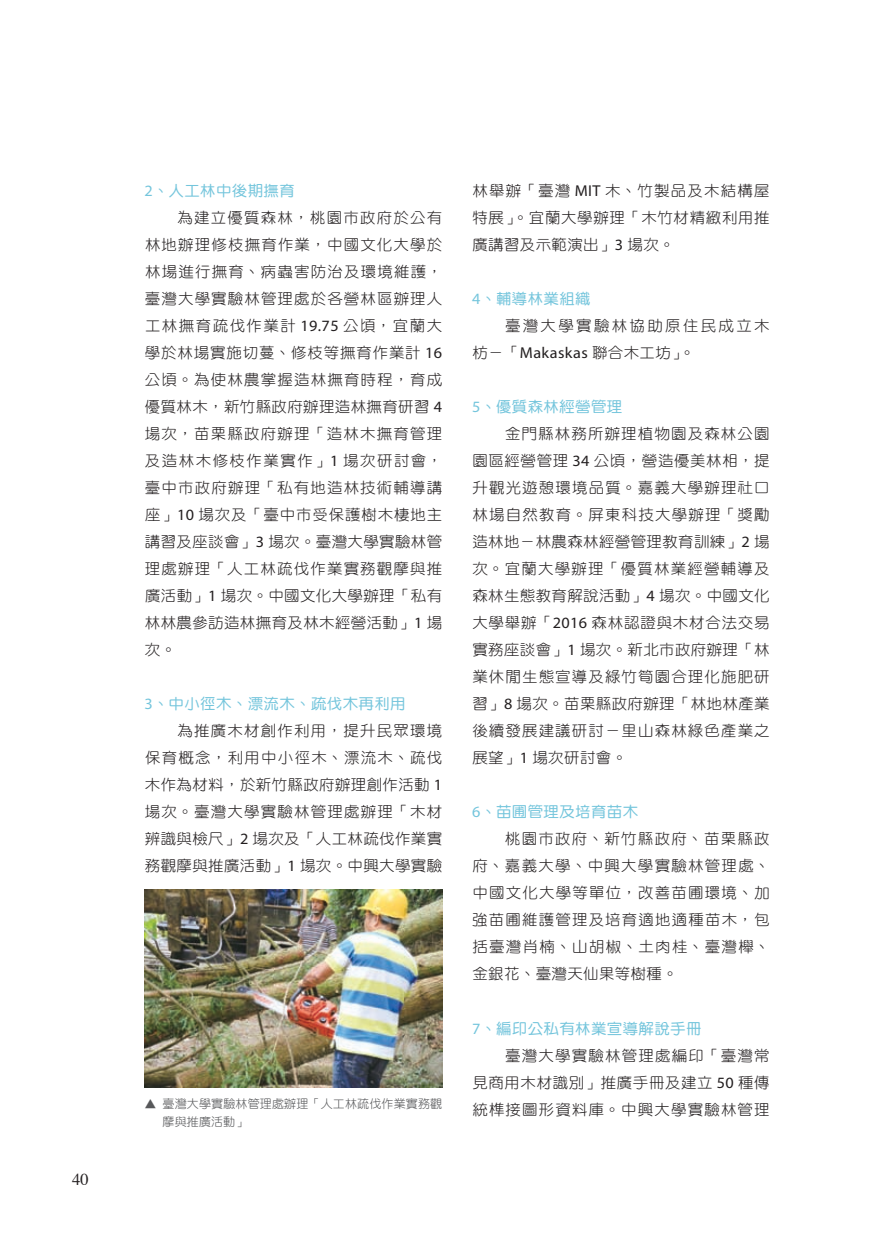
<style>
.page{position:relative;width:893px;height:1234px;background:#fff}
.page>*{position:absolute;margin:0;border:0;box-sizing:border-box;transform-origin:0 0}
.t1{font:16.5px "Times";color:#231f20}
.t2{font:15px/27px "DF Yuan Std W3";letter-spacing:.075em;color:#231f20;text-align:justify}
.t3{font:15px "DF Yuan Std W5";letter-spacing:.025em;color:#74c5dc}
.t4{font:15px/27px "DF Yuan Std W3";letter-spacing:.15em;color:#231f20}
.t5{font:12px "DF Yuan Std W3";letter-spacing:.015em;color:#57585a}
.s1{font-family:"Myriad Pro";font-size:15.75px}
</style>
<div class="page">
<img style="left:145px;top:889px;width:297px;height:198px">
<p class="t1" style="left:72px;top:1163px;width:18px">40</p>
<p class="t3" style="left:145px;top:182px;width:152px"><span class="s1">2</span>、人工林中後期撫育</p>
<p class="t2" style="left:145px;top:204px;width:299px;text-indent:33px">為建立優質森林，桃園市政府於公有林地辦理修枝撫育作業，中國文化大學於林場進行撫育、病蟲害防治及環境維護，臺灣大學實驗林管理處於各營林區辦理人工林撫育疏伐作業計 <span class="s1">19.75</span> 公頃，宜蘭大學於林場實施切蔓、修枝等撫育作業計 <span class="s1">16</span>公頃。為使林農掌握造林撫育時程，育成優質林木，新竹縣政府辦理造林撫育研習 <span class="s1">4</span>場次，苗栗縣政府辦理「造林木撫育管理及造林木修枝作業實作」<span class="s1">1</span> 場次研討會，臺中市政府辦理「私有地造林技術輔導講座」<span class="s1">10</span> 場次及「臺中市受保護樹木棲地主講習及座談會」<span class="s1">3</span> 場次。臺灣大學實驗林管理處辦理「人工林疏伐作業實務觀摩與推廣活動」<span class="s1">1</span> 場次。中國文化大學辦理「私有林林農參訪造林撫育及林木經營活動」<span class="s1">1</span> 場次。</p>
<p class="t3" style="left:145px;top:695px;width:263px"><span class="s1">3</span>、中小徑木、漂流木、疏伐木再利用</p>
<p class="t2" style="left:145px;top:717px;width:299px;text-indent:33px">為推廣木材創作利用，提升民眾環境保育概念，利用中小徑木、漂流木、疏伐木作為材料，於新竹縣政府辦理創作活動 <span class="s1">1</span>場次。臺灣大學實驗林管理處辦理「木材辨識與檢尺」<span class="s1">2</span> 場次及「人工林疏伐作業實務觀摩與推廣活動」<span class="s1">1</span> 場次。中興大學實驗</p>
<p class="t2" style="left:472px;top:177px;width:299px">林舉辦「臺灣 <span class="s1">MIT</span> 木、竹製品及木結構屋特展」。宜蘭大學辦理「木竹材精緻利用推廣講習及示範演出」<span class="s1">3</span> 場次。</p>
<p class="t3" style="left:472px;top:290px;width:120px"><span class="s1">4</span>、輔導林業組織</p>
<p class="t4" style="left:472px;top:312px;width:299px;text-indent:33px">臺灣大學實驗林協助原住民成立木枋－「<span class="s1">Makaskas</span> 聯合木工坊」。</p>
<p class="t3" style="left:472px;top:398px;width:152px"><span class="s1">5</span>、優質森林經營管理</p>
<p class="t2" style="left:472px;top:420px;width:299px;text-indent:33px">金門縣林務所辦理植物園及森林公園園區經營管理 <span class="s1">34</span> 公頃，營造優美林相，提升觀光遊憩環境品質。嘉義大學辦理社口林場自然教育。屏東科技大學辦理「獎勵造林地－林農森林經營管理教育訓練」<span class="s1">2</span> 場次。宜蘭大學辦理「優質林業經營輔導及森林生態教育解說活動」<span class="s1">4</span> 場次。中國文化大學舉辦「<span class="s1">2016</span> 森林認證與木材合法交易實務座談會」<span class="s1">1</span> 場次。新北市政府辦理「林業休閒生態宣導及綠竹筍園合理化施肥研習」<span class="s1">8</span> 場次。苗栗縣政府辦理「林地林產業後續發展建議研討－里山森林綠色產業之展望」<span class="s1">1</span> 場次研討會。</p>
<p class="t3" style="left:472px;top:803px;width:168px"><span class="s1">6</span>、苗圃管理及培育苗木</p>
<p class="t2" style="left:472px;top:825px;width:299px;text-indent:33px">桃園市政府、新竹縣政府、苗栗縣政府、嘉義大學、中興大學實驗林管理處、中國文化大學等單位，改善苗圃環境、加強苗圃維護管理及培育適地適種苗木，包括臺灣肖楠、山胡椒、土肉桂、臺灣櫸、金銀花、臺灣天仙果等樹種。</p>
<p class="t3" style="left:472px;top:1019px;width:231px"><span class="s1">7</span>、編印公私有林業宣導解說手冊</p>
<p class="t2" style="left:472px;top:1041px;width:299px;text-align:right">臺灣大學實驗林管理處編印「臺灣常<br>見商用木材識別」推廣手冊及建立 <span class="s1">50</span> 種傳</p>
<p class="t5" style="left:145px;top:1097px;width:299px">▲ 臺灣大學實驗林管理處辦理「人工林疏伐作業實務觀</p>
<p class="t2" style="left:472px;top:1095px;width:299px">統榫接圖形資料庫。中興大學實驗林管理</p>
<p class="t5" style="left:163px;top:1115px;width:86px">摩與推廣活動」</p>
</div>
